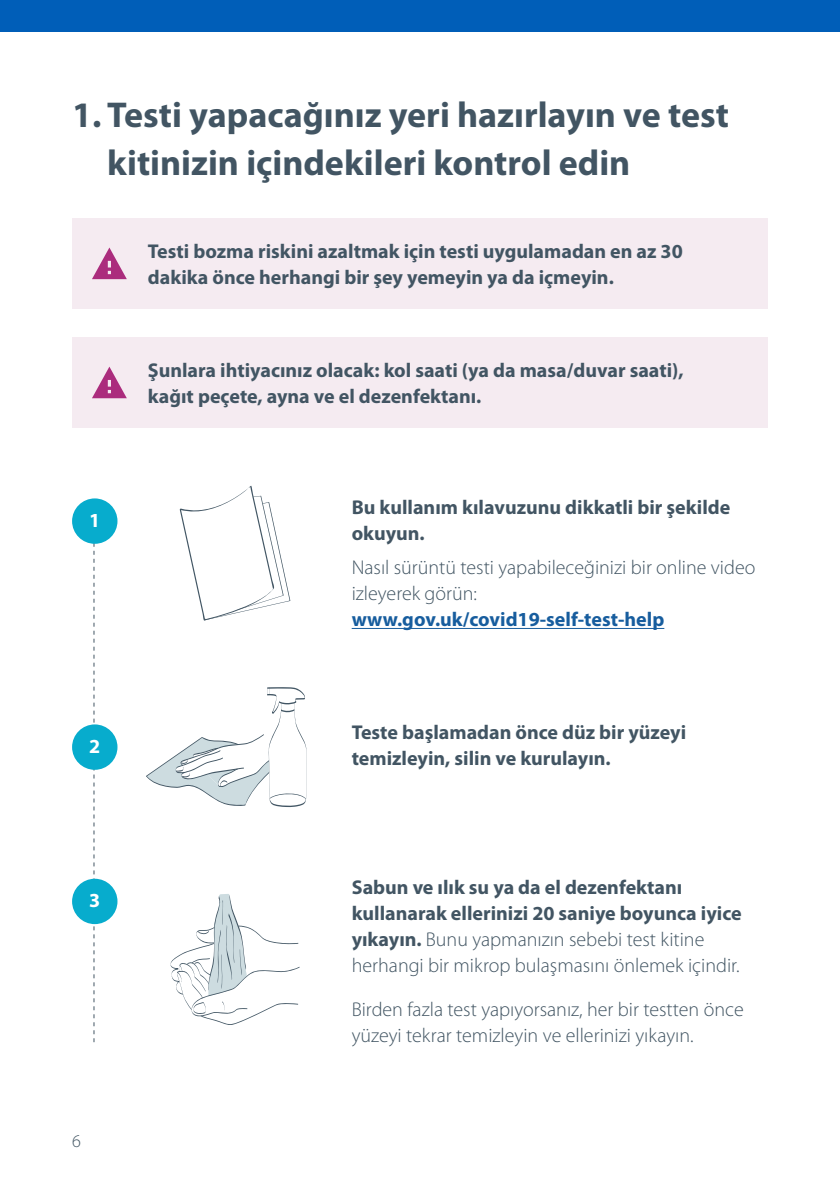
<style>
.page{position:relative;width:840px;height:1191px;background:#fff}
.page>*{position:absolute;margin:0;border:0;box-sizing:border-box;transform-origin:0 0}
.Heading_2__h2{font:700 36px/48px "Myriad Pro";color:#425563}
.Paragraph_Bold__p{font:700 20px/26px "Myriad Pro";color:#425563}
.Paragraph_Black__p{font:700 20px/26px "Myriad Pro";color:#425563}
.Paragraph_Black__p-2{font:300 20px/26px "Myriad Pro";color:#425563}
.Paragraph_Black__p-3{font:700 20px "Myriad Pro";color:#175d9e}
.Paragraph_White__p{font:700 20px "Myriad Pro";color:#fff}
.Page_number__p{font:300 18px "Myriad Pro";color:#425563}
.s1{font-weight:300}
</style>
<div class="page">
<div style="left:72px;top:218px;width:695px;height:91px;background:#f5ebf1"></div>
<svg style="left:92px;top:247px;width:35px;height:32px"></svg>
<div style="left:72px;top:337px;width:695px;height:91px;background:#f5ebf1"></div>
<svg style="left:92px;top:366px;width:35px;height:32px"></svg>
<svg style="left:93px;top:544px;width:1px;height:498px"></svg>
<div style="left:72px;top:498px;width:45px;height:46px;background:#07accd;border-radius:50%"></div>
<div style="left:72px;top:724px;width:45px;height:46px;background:#07accd;border-radius:50%"></div>
<div style="left:72px;top:878px;width:45px;height:46px;background:#07accd;border-radius:50%"></div>
<hr style="left:351px;top:628px;width:313px;height:1px;background:#175d9e">
<svg style="left:179px;top:485px;width:111px;height:135px"></svg>
<svg style="left:146px;top:687px;width:160px;height:120px"></svg>
<svg style="left:170px;top:894px;width:129px;height:131px"></svg>
<div style="left:0;top:0;width:838px;height:31px;background:#005eb8"></div>
<hr style="left:838px;top:0;width:1px;height:31px;background:#005eb8">
<h3 class="Heading_2__h2" style="left:107px;top:90px;width:623px;text-indent:-35px">1. Testi yapacağınız yeri hazırlayın ve test kitinizin içindekileri kontrol edin</h3>
<h3 class="Paragraph_Bold__p" style="left:148px;top:237px;width:536px">Testi bozma riskini azaltmak için testi uygulamadan en az 30 dakika önce herhangi bir şey yemeyin ya da içmeyin.</h3>
<h2 class="Paragraph_White__p" style="left:89px;top:507px;width:13px">1</h2>
<h2 class="Paragraph_White__p" style="left:89px;top:732px;width:13px">2</h2>
<h2 class="Paragraph_White__p" style="left:89px;top:887px;width:13px">3</h2>
<p class="Page_number__p" style="left:72px;top:1130px;width:10px">6</p>
<h3 class="Paragraph_Bold__p" style="left:148px;top:356px;width:537px">Şunlara ihtiyacınız olacak: kol saati (ya da masa/duvar saati), kağıt peçete, ayna ve el dezenfektanı.</h3>
<h3 class="Paragraph_Bold__p" style="left:351px;top:493px;width:380px">Bu kullanım kılavuzunu dikkatli bir şekilde okuyun.</h3>
<p class="Paragraph_Black__p-2" style="left:351px;top:555px;width:405px">Nasıl sürüntü testi yapabileceğinizi bir online video izleyerek görün:</p>
<p class="Paragraph_Black__p-3" style="left:351px;top:606px;width:314px">www.gov.uk/covid19-self-test-help</p>
<h3 class="Paragraph_Bold__p" style="left:351px;top:718px;width:336px">Teste başlamadan önce düz bir yüzeyi temizleyin, silin ve kurulayın.</h3>
<p class="Paragraph_Black__p" style="left:351px;top:873px;width:391px">Sabun ve ılık su ya da el dezenfektanı kullanarak ellerinizi 20 saniye boyunca iyice yıkayın. <span class="s1">Bunu yapmanızın sebebi test kitine herhangi bir mikrop bulaşmasını önlemek içindir.</span></p>
<p class="Paragraph_Black__p-2" style="left:351px;top:996px;width:393px">Birden fazla test yapıyorsanız, her bir testten önce yüzeyi tekrar temizleyin ve ellerinizi yıkayın.</p>
</div>
